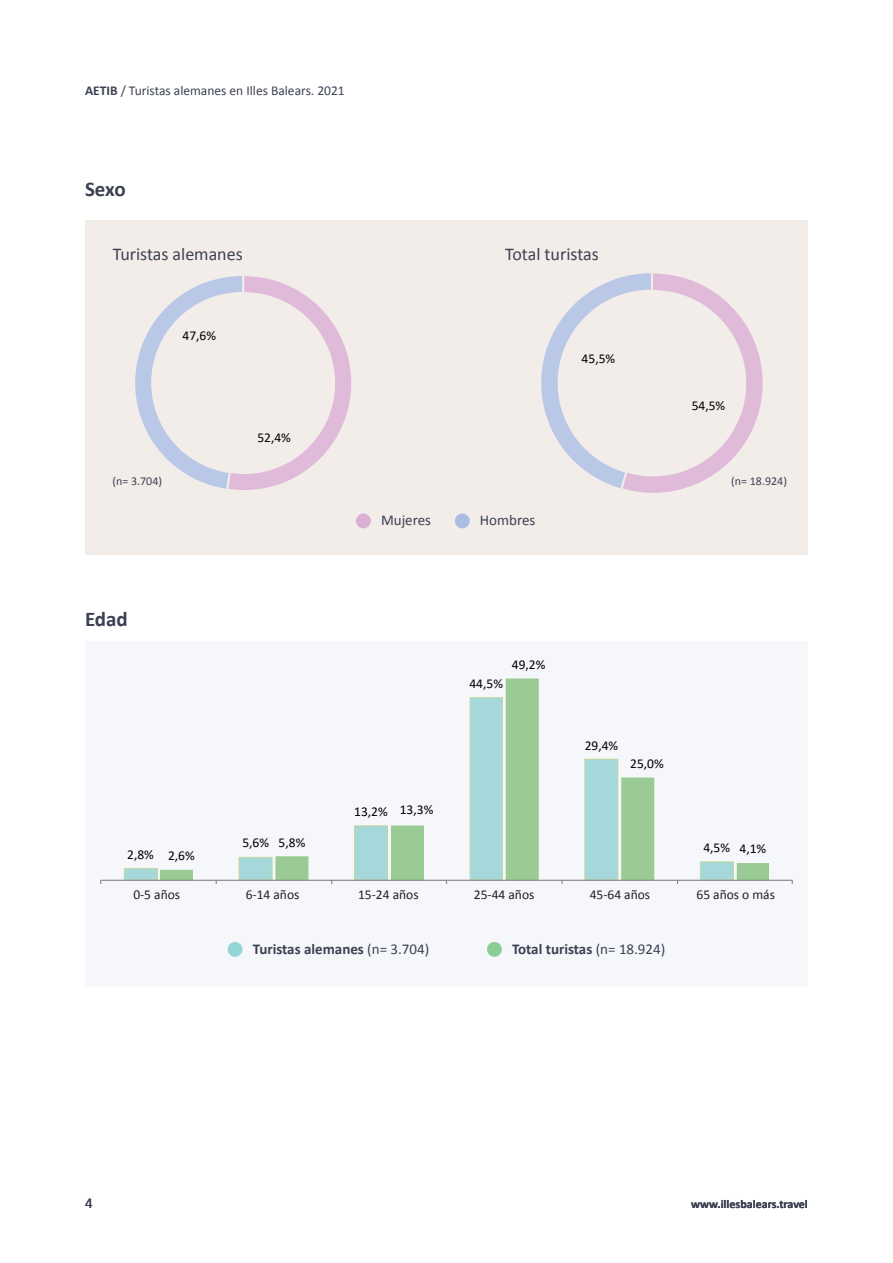
<style>
.page{position:relative;width:893px;height:1263px;background:#fff}
.page>*{position:absolute;margin:0;border:0;box-sizing:border-box;transform-origin:0 0}
.tit_grafico{font:700 21px "Calibri";letter-spacing:-.01em;color:#3b4052}
.Font{font:18px "Calibri";color:#3b4052}
.Font-2{font:700 15px "Calibri";color:#3b4052}
.Font-3{font:15px "Calibri";color:#3b4052}
.t1{font:13.5px "Calibri";color:#000}
.Font-4{font:13.5px "Calibri";color:#231f20}
.t2{font:13.5px "Calibri";color:#3b4052}
.t3{font:700 12px "Calibri";color:#3b4052}
.Font-5{font:12px "Calibri";color:#3b4052}
.s1{font-weight:700}
.s2{font-weight:400}
</style>
<div class="page">
<div style="left:85px;top:641px;width:723px;height:345px;background:#f5f7fb"></div>
<div style="left:85px;top:220px;width:723px;height:335px;background:#f3ede9"></div>
<div style="left:228px;top:942px;width:15px;height:15px;background:#94d5d7;border-radius:50%"></div>
<div style="left:487px;top:942px;width:15px;height:15px;background:#8ccc97;border-radius:50%"></div>
<div style="left:356px;top:513px;width:15px;height:15px;background:#d9b0d1;border-radius:50%"></div>
<div style="left:455px;top:513px;width:15px;height:15px;background:#abbee1;border-radius:50%"></div>
<svg style="left:135px;top:276px;width:216px;height:214px"></svg>
<svg style="left:541px;top:273px;width:222px;height:220px"></svg>
<svg style="left:160px;top:678px;width:609px;height:202px"></svg>
<hr style="left:101px;top:880px;width:691px;height:1px;background:#868686">
<p class="t2" style="left:85px;top:82px;width:261px"><span class="s1">AETIB</span> / Turistas alemanes en Illes Balears. 2021</p>
<p class="tit_grafico" style="left:85px;top:176px;width:42px">Sexo</p>
<p class="Font" style="left:113px;top:242px;width:132px">Turistas alemanes</p>
<p class="Font" style="left:505px;top:242px;width:95px">Total turistas</p>
<p class="t1" style="left:183px;top:326px;width:35px">47,6%</p>
<p class="t1" style="left:257px;top:428px;width:35px">52,4%</p>
<p class="t1" style="left:582px;top:349px;width:35px">45,5%</p>
<p class="t1" style="left:692px;top:396px;width:35px">54,5%</p>
<p class="Font-5" style="left:113px;top:473px;width:51px">(n= 3.704)</p>
<p class="Font-5" style="left:731px;top:473px;width:57px">(n= 18.924)</p>
<p class="tit_grafico" style="left:85px;top:605px;width:44px">Edad</p>
<p class="t1" style="left:127px;top:845px;width:28px">2,8%</p>
<p class="t1" style="left:168px;top:846px;width:28px">2,6%</p>
<p class="t1" style="left:242px;top:833px;width:28px">5,6%</p>
<p class="t1" style="left:279px;top:833px;width:28px">5,8%</p>
<p class="Font-3" style="left:381px;top:511px;width:52px">Mujeres</p>
<p class="Font-3" style="left:480px;top:511px;width:57px">Hombres</p>
<p class="t1" style="left:469px;top:674px;width:35px">44,5%</p>
<p class="t1" style="left:512px;top:655px;width:35px">49,2%</p>
<p class="t1" style="left:354px;top:802px;width:35px">13,2%</p>
<p class="t1" style="left:400px;top:800px;width:35px">13,3%</p>
<p class="t1" style="left:585px;top:736px;width:35px">29,4%</p>
<p class="t1" style="left:630px;top:754px;width:35px">25,0%</p>
<p class="t1" style="left:703px;top:838px;width:28px">4,5%</p>
<p class="t1" style="left:740px;top:839px;width:28px">4,1%</p>
<p class="Font-4" style="left:697px;top:886px;width:80px">65 años o más</p>
<p class="Font-4" style="left:133px;top:886px;width:48px">0-5 años</p>
<p class="t1" style="left:136px;top:888px;width:47px">0-5 anys</p>
<p class="Font-4" style="left:246px;top:886px;width:55px">6-14 años</p>
<p class="t1" style="left:248px;top:888px;width:55px">6-14 anys</p>
<p class="Font-4" style="left:358px;top:886px;width:62px">15-24 años</p>
<p class="t1" style="left:359px;top:888px;width:61px">15-24 anys</p>
<p class="Font-4" style="left:474px;top:886px;width:62px">25-44 años</p>
<p class="t1" style="left:475px;top:888px;width:61px">25-44 anys</p>
<p class="Font-4" style="left:590px;top:886px;width:62px">45-64 años</p>
<p class="t1" style="left:590px;top:888px;width:61px">45-64 anys</p>
<p class="t1" style="left:696px;top:888px;width:79px">65 anys o més</p>
<p class="Font-2" style="left:253px;top:939px;width:178px">Turistas alemanes <span class="s2">(n= 3.704)</span></p>
<p class="Font-2" style="left:512px;top:939px;width:155px">Total turistas <span class="s2">(n= 18.924)</span></p>
<p class="Font-3" style="left:85px;top:1193px;width:9px">4</p>
<p class="t3" style="left:691px;top:1196px;width:118px">www.illesbalears.travel</p>
</div>
